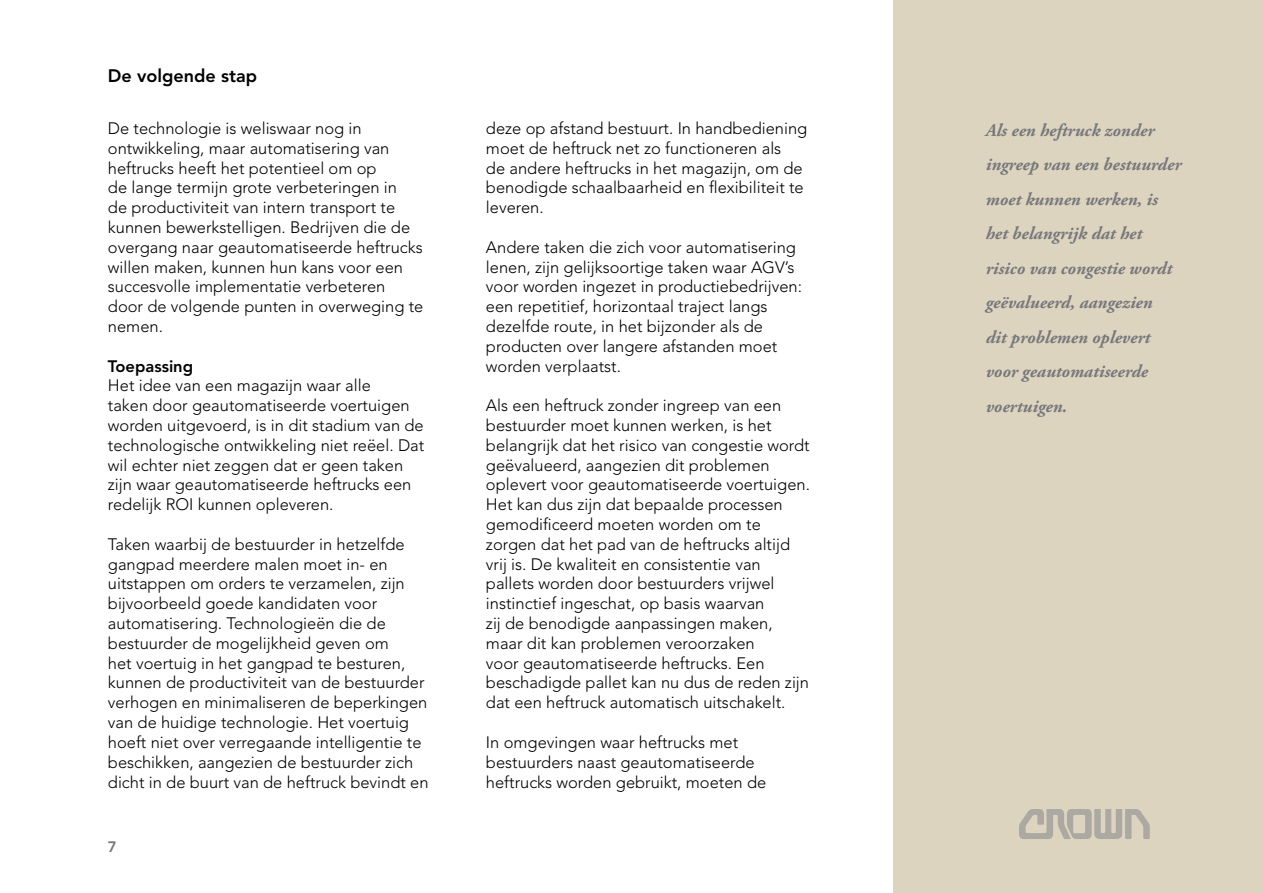
<style>
.page{position:relative;width:1263px;height:893px;background:#fff}
.page>*{position:absolute;margin:0;border:0;box-sizing:border-box;transform-origin:0 0}
.t1{font:italic 700 18px/34.5px "Adobe Garamond Pro";color:#77787b}
.t2{font:800 18px "Avenir";color:#000}
.t3{font:300 16.5px/19.8px "Avenir";color:#000}
.t4{font:800 16.5px "Avenir";color:#000}
.t5{font:800 15px "Avenir";color:#77787b}
</style>
<div class="page">
<div style="left:893px;top:0;width:370px;height:893px;background:#ddd4c0"></div>
<svg style="left:1019px;top:809px;width:131px;height:30px"></svg>
<p class="t2" style="left:108px;top:65px;width:151px">De volgende stap</p>
<p class="t3" style="left:108px;top:118px;width:317px">De technologie is weliswaar nog in ontwikkeling, maar automatisering van heftrucks heeft het potentieel om op<br>de lange termijn grote verbeteringen in<br>de productiviteit van intern transport te kunnen bewerkstelligen. Bedrijven die de overgang naar geautomatiseerde heftrucks willen maken, kunnen hun kans voor een succesvolle implementatie verbeteren door de volgende punten in overweging te nemen.</p>
<p class="t4" style="left:108px;top:356px;width:87px">Toepassing</p>
<p class="t3" style="left:108px;top:376px;width:318px">Het idee van een magazijn waar alle<br>taken door geautomatiseerde voertuigen worden uitgevoerd, is in dit stadium van de technologische ontwikkeling niet reëel. Dat wil echter niet zeggen dat er geen taken zijn waar geautomatiseerde heftrucks een redelijk ROI kunnen opleveren.</p>
<p class="t3" style="left:108px;top:534px;width:322px">Taken waarbij de bestuurder in hetzelfde gangpad meerdere malen moet in- en uitstappen om orders te verzamelen, zijn bijvoorbeeld goede kandidaten voor automatisering. Technologieën die de bestuurder de mogelijkheid geven om<br>het voertuig in het gangpad te besturen, kunnen de productiviteit van de bestuurder verhogen en minimaliseren de beperkingen van de huidige technologie. Het voertuig hoeft niet over verregaande intelligentie te beschikken, aangezien de bestuurder zich dicht in de buurt van de heftruck bevindt en</p>
<p class="t5" style="left:108px;top:837px;width:10px">7</p>
<p class="t3" style="left:486px;top:118px;width:323px">deze op afstand bestuurt. In handbediening moet de heftruck net zo functioneren als<br>de andere heftrucks in het magazijn, om de benodigde schaalbaarheid en flexibiliteit te leveren.</p>
<p class="t3" style="left:486px;top:237px;width:318px">Andere taken die zich voor automatisering lenen, zijn gelijksoortige taken waar AGV’s voor worden ingezet in productiebedrijven: een repetitief, horizontaal traject langs dezelfde route, in het bijzonder als de producten over langere afstanden moet worden verplaatst.</p>
<p class="t3" style="left:486px;top:396px;width:325px">Als een heftruck zonder ingreep van een bestuurder moet kunnen werken, is het belangrijk dat het risico van congestie wordt geëvalueerd, aangezien dit problemen oplevert voor geautomatiseerde voertuigen.<br>Het kan dus zijn dat bepaalde processen gemodificeerd moeten worden om te zorgen dat het pad van de heftrucks altijd vrij is. De kwaliteit en consistentie van pallets worden door bestuurders vrijwel instinctief ingeschat, op basis waarvan<br>zij de benodigde aanpassingen maken, maar dit kan problemen veroorzaken<br>voor geautomatiseerde heftrucks. Een beschadigde pallet kan nu dus de reden zijn dat een heftruck automatisch uitschakelt.</p>
<p class="t3" style="left:486px;top:732px;width:282px">In omgevingen waar heftrucks met bestuurders naast geautomatiseerde heftrucks worden gebruikt, moeten de</p>
<p class="t1" style="left:986px;top:113px;width:197px">Als een heftruck zonder ingreep van een bestuurder moet kunnen werken, is het belangrijk dat het risico van congestie wordt geëvalueerd, aangezien<br>dit problemen oplevert voor geautomatiseerde voertuigen.</p>
</div>
